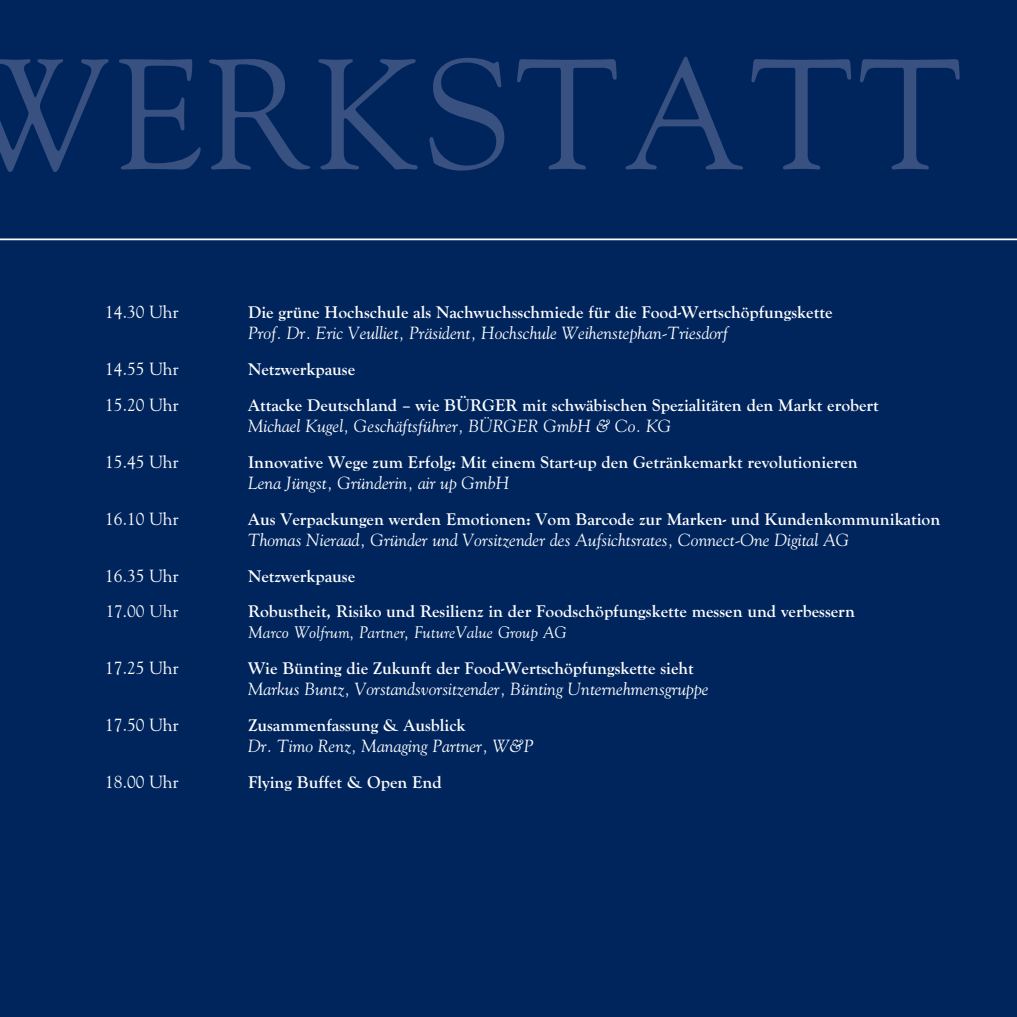
<style>
.page{position:relative;width:1017px;height:1017px;background:#00255d}
.page>*{position:absolute;margin:0;border:0;box-sizing:border-box;transform-origin:0 0}
.t1{font:155.75px "Goudy Std";letter-spacing:.03em;color:#385181}
.t2{font:700 17.5px "Goudy Old Sty";color:#fff}
.t3{font:italic 17.5px "Goudy Std";color:#fff}
.t4{font:17.5px "Goudy Std";color:#fff}
.t5{font:italic 17.5px "Goudy Old Sty";color:#fff}
.t6{font:17.5px "Goudy Old Sty";color:#fff}
</style>
<div class="page">
<hr style="left:0;top:238px;width:1017px;height:2px;background:#fff">
<h1 class="t1" style="left:-45px;top:18px;width:1008px">WERKSTATT</h1>
<p class="t4" style="left:105px;top:301px;width:75px">14.30 Uhr</p>
<p class="t2" style="left:248px;top:303px;width:586px">Die grüne Hochschule als Nachwuchsschmiede für die Food-Wertschöpfungskette</p>
<p class="t3" style="left:248px;top:322px;width:481px">Prof. Dr. Eric Veulliet, Präsident, Hochschule Weihenstephan-Triesdorf</p>
<p class="t4" style="left:105px;top:358px;width:75px">14.55 Uhr</p>
<p class="t2" style="left:248px;top:359px;width:109px">Netzwerkpause</p>
<p class="t4" style="left:105px;top:394px;width:75px">15.20 Uhr</p>
<p class="t2" style="left:248px;top:395px;width:632px">Attacke Deutschland – wie BÜRGER mit schwäbischen Spezialitäten den Markt erobert</p>
<p class="t3" style="left:248px;top:415px;width:425px">Michael Kugel, Geschäftsführer, BÜRGER GmbH &amp; Co. KG</p>
<p class="t4" style="left:105px;top:451px;width:75px">15.45 Uhr</p>
<p class="t2" style="left:248px;top:452px;width:611px">Innovative Wege zum Erfolg: Mit einem Start-up den Getränkemarkt revolutionieren</p>
<p class="t3" style="left:248px;top:472px;width:263px">Lena Jüngst, Gründerin, air up GmbH</p>
<p class="t4" style="left:105px;top:508px;width:75px">16.10 Uhr</p>
<p class="t2" style="left:248px;top:509px;width:694px">Aus Verpackungen werden Emotionen: Vom Barcode zur Marken- und Kundenkommunikation</p>
<p class="t3" style="left:248px;top:529px;width:603px">Thomas Nieraad, Gründer und Vorsitzender des Aufsichtsrates, Connect-One Digital AG</p>
<p class="t4" style="left:105px;top:565px;width:75px">16.35 Uhr</p>
<p class="t2" style="left:248px;top:566px;width:109px">Netzwerkpause</p>
<p class="t6" style="left:105px;top:602px;width:75px">17.00 Uhr</p>
<p class="t2" style="left:248px;top:602px;width:608px">Robustheit, Risiko und Resilienz in der Foodschöpfungskette messen und verbessern</p>
<p class="t5" style="left:248px;top:623px;width:320px">Marco Wolfrum, Partner, FutureValue Group AG</p>
<p class="t4" style="left:105px;top:657px;width:75px">17.25 Uhr</p>
<p class="t2" style="left:248px;top:659px;width:447px">Wie Bünting die Zukunft der Food-Wertschöpfungskette sieht</p>
<p class="t3" style="left:248px;top:679px;width:462px">Markus Buntz, Vorstandsvorsitzender, Bünting Unternehmensgruppe</p>
<p class="t4" style="left:105px;top:714px;width:75px">17.50 Uhr</p>
<p class="t2" style="left:248px;top:716px;width:219px">Zusammenfassung &amp; Ausblick</p>
<p class="t3" style="left:248px;top:735px;width:287px">Dr. Timo Renz, Managing Partner, W&amp;P</p>
<p class="t4" style="left:105px;top:771px;width:75px">18.00 Uhr</p>
<p class="t2" style="left:248px;top:772px;width:195px">Flying Buffet &amp; Open End</p>
</div>
